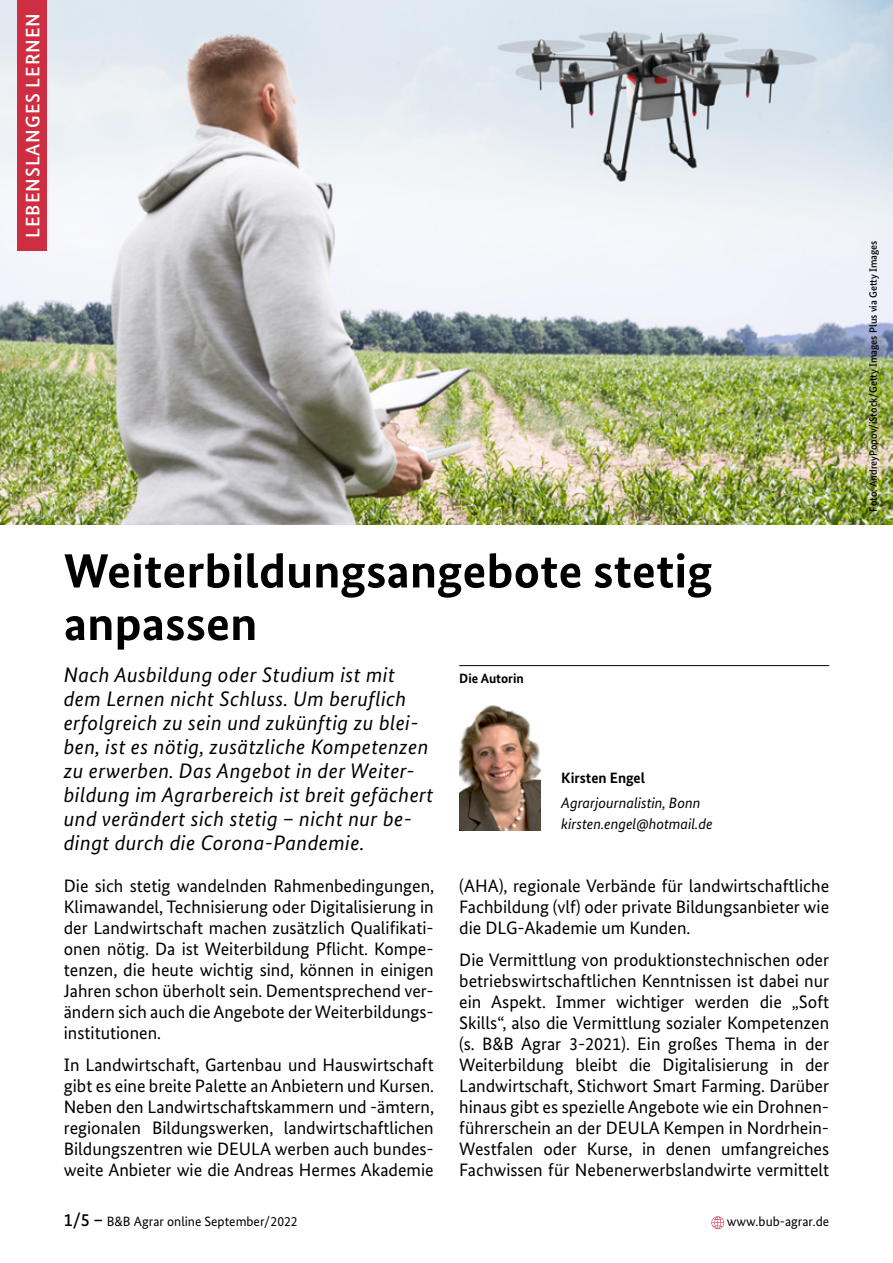
<style>
.page{position:relative;width:893px;height:1263px;background:#fff}
.page>*{position:absolute;margin:0;border:0;box-sizing:border-box;transform-origin:0 0}
.t1{font:700 48px/52.5px "Bundes Sans";color:#000;scale:1.05 1}
.t2{font:italic 21px/24px "Bundes Sans";letter-spacing:.02em;color:#000}
.t3{font:500 19.5px "Bundes Sans";letter-spacing:.05em;color:#fff}
.t4{font:18px/21px "Bundes Sans";color:#000;text-align:justify}
.t5{font:italic 15px/21px "Bundes Sans";color:#000}
.t6{font:700 15px "Bundes Sans";color:#000}
.t7{font:13.5px "Bundes Sans";color:#000}
.t8{font:700 13.5px "Bundes Sans";color:#000}
.t9{font:500 10.5px "Bundes Sans";color:#000}
.s1{font-weight:500;font-size:18px}
</style>
<div class="page">
<img style="left:0;top:0;width:893px;height:524px">
<div style="left:17px;top:0;width:30px;height:251px;background:#ce2d42"></div>
<hr style="left:459px;top:665px;width:370px;height:1px;background:#000">
<img style="left:459px;top:705px;width:81px;height:126px">
<svg style="left:711px;top:1216px;width:13px;height:13px"></svg>
<p class="t3" style="left:21px;top:238px;width:227px;rotate:-90deg">LEBENSLANGES LERNEN</p>
<h1 class="t1" style="left:64px;top:544px;width:619px">Weiterbildungsangebote stetig anpassen</h1>
<p class="t8" style="left:459px;top:670px;width:66px">Die Autorin</p>
<p class="t2" style="left:64px;top:662px;width:371px">Nach Ausbildung oder Studium ist mit dem Lernen nicht Schluss. Um beruflich erfolgreich zu sein und zukünftig zu blei&shy;ben, ist es nötig, zusätzliche Kompetenzen zu erwerben. Das Angebot in der Weiter&shy;bildung im Agrarbereich ist breit gefächert und verändert sich stetig – nicht nur be&shy;dingt durch die Corona-Pandemie.</p>
<p class="t4" style="left:64px;top:875px;width:372px">Die sich stetig wandelnden Rahmenbedingungen, Klimawandel, Technisierung oder Digitalisierung in der Landwirtschaft machen zusätzlich Qualifikati&shy;onen nötig. Da ist Weiterbildung Pflicht. Kompe&shy;tenzen, die heute wichtig sind, können in einigen Jahren schon überholt sein. Dementsprechend ver&shy;ändern sich auch die Angebote der Weiterbildungs&shy;institutionen.</p>
<p class="t4" style="left:64px;top:1054px;width:372px">In Landwirtschaft, Gartenbau und Hauswirtschaft gibt es eine breite Palette an Anbietern und Kursen.<br>Neben den Landwirtschaftskammern und -ämtern, regionalen Bildungswerken, landwirtschaftlichen Bildungszentren wie DEULA werben auch bundes&shy;weite Anbieter wie die Andreas Hermes Akademie</p>
<p class="t6" style="left:561px;top:768px;width:85px">Kirsten Engel</p>
<p class="t5" style="left:561px;top:792px;width:153px">Agrarjournalistin, Bonn kirsten.engel@hotmail.de</p>
<p class="t4" style="left:459px;top:875px;width:371px">(AHA), regionale Verbände für landwirtschaftliche Fachbildung (vlf) oder private Bildungsanbieter wie die DLG-Akademie um Kunden.</p>
<p class="t4" style="left:459px;top:949px;width:371px">Die Vermittlung von produktionstechnischen oder betriebswirtschaftlichen Kenntnissen ist dabei nur ein Aspekt. Immer wichtiger werden die „Soft Skills“, also die Vermittlung sozialer Kompetenzen (s. B&amp;B Agrar 3-2021). Ein großes Thema in der Weiterbildung bleibt die Digitalisierung in der Landwirtschaft, Stichwort Smart Farming. Darüber hinaus gibt es spezielle Angebote wie ein Drohnen&shy;führerschein an der DEULA Kempen in Nordrhein-Westfalen oder Kurse, in denen umfangreiches Fachwissen für Nebenerwerbslandwirte vermittelt</p>
<p class="t7" style="left:64px;top:1213px;width:235px"><span class="s1">1/5 –</span> B&amp;B Agrar online September/2022</p>
<p class="t7" style="left:727px;top:1213px;width:104px">www.bub-agrar.de</p>
<p class="t9" style="left:867px;top:512px;width:273px;rotate:-90deg">Foto: AndreyPopov/iStock/Getty Images Plus via Getty Images</p>
</div>
